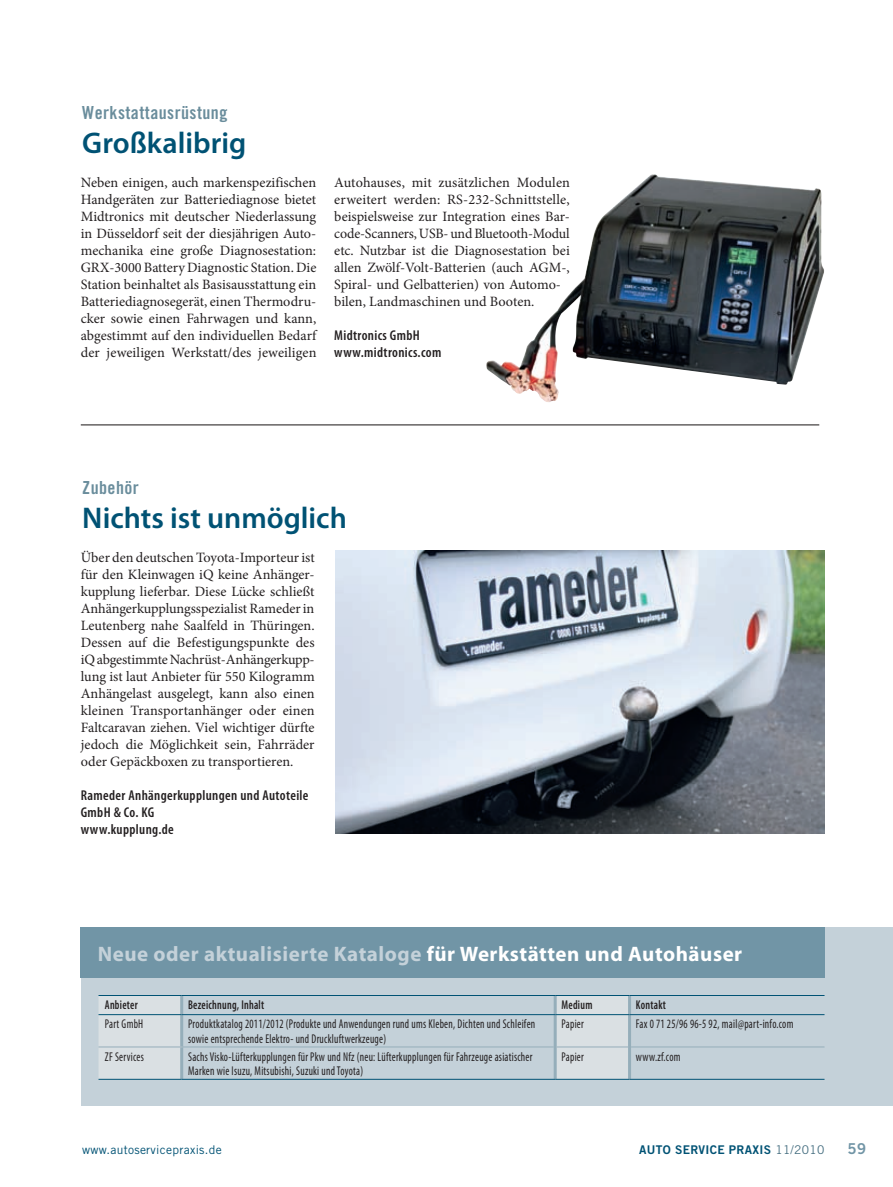
<style>
.page{position:relative;width:893px;height:1187px;background:#fff}
.page>*{position:absolute;margin:0;border:0;box-sizing:border-box;transform-origin:0 0}
.t1{font:600 30px "Myriad Pro";color:#005274}
.t2{font:700 21px "Myriad Pro";letter-spacing:.025em;color:#c4d1d9}
.t3{font:18px "Trade Gothic LT Std Bd Cn 20";letter-spacing:.025em;color:#6a8d9c}
.t4{font:15px "Trade Gothic LT Std Bd 2";color:#7195a6}
.t5{font:14.25px/17px "Minion Pro";color:#231f20;text-align:justify}
.t6{font:600 condensed 14.25px/17px "Myriad Pro";letter-spacing:.025em;color:#231f20}
.t7{font:condensed 12.75px/14.2px "Myriad Pro";letter-spacing:.025em;color:#231f20;scale:.85 1}
.t8{font:600 condensed 12.75px "Myriad Pro";letter-spacing:.025em;color:#231f20;scale:.85 1}
.t9{font:12px "Trade Gothic LT Std";letter-spacing:.025em;color:#005274}
.t10{font:12px "Trade Gothic LT Std Bd 2";letter-spacing:.025em;color:#005274}
.s1{color:#fff}
.s2{font-family:"Trade Gothic LT Std";color:#456e80}
</style>
<div class="page">
<div style="left:81px;top:927px;width:812px;height:179px;background:#c4d1d9"></div>
<div style="left:81px;top:927px;width:744px;height:50px;background:#7195a6"></div>
<svg style="left:99px;top:995px;width:529px;height:83px"></svg>
<hr style="left:182px;top:1046px;width:372px;height:1px;background:#95aeba">
<hr style="left:557px;top:1046px;width:71px;height:1px;background:#95aeba">
<hr style="left:631px;top:1046px;width:193px;height:1px;background:#95aeba">
<hr style="left:180px;top:995px;width:3px;height:19px;background:#95aeba">
<hr style="left:554px;top:995px;width:3px;height:19px;background:#95aeba">
<hr style="left:628px;top:995px;width:3px;height:19px;background:#95aeba">
<hr style="left:554px;top:1014px;width:3px;height:32px;background:#95aeba">
<hr style="left:628px;top:1014px;width:3px;height:32px;background:#95aeba">
<hr style="left:554px;top:1046px;width:3px;height:32px;background:#95aeba">
<hr style="left:628px;top:1046px;width:3px;height:32px;background:#95aeba">
<hr style="left:180px;top:1014px;width:3px;height:32px;background:#95aeba">
<hr style="left:180px;top:1047px;width:3px;height:31px;background:#95aeba">
<hr style="left:99px;top:1046px;width:83px;height:1px;background:#95aeba">
<hr style="left:99px;top:994px;width:83px;height:1px;background:#005274">
<hr style="left:182px;top:994px;width:373px;height:1px;background:#005274">
<hr style="left:555px;top:994px;width:75px;height:1px;background:#005274">
<hr style="left:630px;top:994px;width:194px;height:1px;background:#005274">
<hr style="left:99px;top:1014px;width:83px;height:1px;background:#005274">
<hr style="left:182px;top:1014px;width:373px;height:1px;background:#005274">
<hr style="left:555px;top:1014px;width:75px;height:1px;background:#005274">
<hr style="left:630px;top:1014px;width:194px;height:1px;background:#005274">
<hr style="left:99px;top:1078px;width:83px;height:1px;background:#005274">
<hr style="left:182px;top:1078px;width:373px;height:1px;background:#005274">
<hr style="left:555px;top:1078px;width:75px;height:1px;background:#005274">
<hr style="left:630px;top:1078px;width:194px;height:1px;background:#005274">
<hr style="left:81px;top:424px;width:738px;height:1px;background:#231f20">
<img style="left:336px;top:551px;width:489px;height:282px">
<img style="left:486px;top:174px;width:338px;height:228px">
<p class="t3" style="left:82px;top:102px;width:147px">Werkstattausrüstung</p>
<h1 class="t1" style="left:82px;top:124px;width:166px">Großkalibrig</h1>
<p class="t5" style="left:81px;top:174px;width:237px">Neben einigen, auch markenspezifischen Handgeräten zur Batteriediagnose bietet Midtronics mit deutscher Niederlassung in Düsseldorf seit der diesjährigen Auto&shy;mechanika eine große Diagnosestation:<br>GRX-3000 Battery Diagnostic Station. Die Station beinhaltet als Basisausstattung ein Batteriediagnosegerät, einen Thermodru&shy;cker sowie einen Fahrwagen und kann, abgestimmt auf den individuellen Bedarf der jeweiligen Werkstatt/des jeweiligen</p>
<p class="t5" style="left:334px;top:174px;width:237px;text-align:left">Autohauses, mit zusätzlichen Modulen erweitert werden: RS-232-Schnittstelle, beispielsweise zur Integration eines Bar&shy;code-Scanners, USB- und Bluetooth-Modul etc. Nutzbar ist die Diagnosestation bei allen Zwölf-Volt-Batterien (auch AGM-, Spiral- und Gelbatterien) von Automo&shy;bilen, Landmaschinen und Booten.</p>
<p class="t6" style="left:334px;top:327px;width:108px">Midtronics GmbH www.midtronics.com</p>
<p class="t3" style="left:82px;top:476px;width:58px">Zubehör</p>
<h1 class="t1" style="left:82px;top:498px;width:266px">Nichts ist unmöglich</h1>
<p class="t5" style="left:81px;top:548px;width:235px">Über den deutschen Toyota-Importeur ist für den Kleinwagen iQ keine Anhänger&shy;kupplung lieferbar. Diese Lücke schließt Anhängerkupplungsspezialist Rameder in Leutenberg nahe Saalfeld in Thüringen.<br>Dessen auf die Befestigungspunkte des iQ abgestimmte Nachrüst-Anhängerkupp&shy;lung ist laut Anbieter für 550 Kilogramm Anhängelast ausgelegt, kann also einen kleinen Transportanhänger oder einen Faltcaravan ziehen. Viel wichtiger dürfte jedoch die Möglichkeit sein, Fahrräder oder Gepäckboxen zu transportieren.</p>
<p class="t6" style="left:81px;top:786px;width:229px">Rameder Anhängerkupplungen und Autoteile<br>GmbH &amp; Co. KG<br>www.kupplung.de</p>
<h2 class="t2" style="left:98px;top:939px;width:646px">Neue oder aktualisierte Kataloge <span class="s1">für Werkstätten und Autohäuser</span></h2>
<p class="t8" style="left:105px;top:997px;width:40px">Anbieter</p>
<p class="t8" style="left:188px;top:997px;width:91px">Bezeichnung, Inhalt</p>
<p class="t8" style="left:562px;top:997px;width:38px">Medium</p>
<p class="t8" style="left:636px;top:997px;width:37px">Kontakt</p>
<p class="t7" style="left:105px;top:1016px;width:47px">Part GmbH</p>
<p class="t7" style="left:188px;top:1016px;width:410px">Produktkatalog 2011/2012 (Produkte und Anwendungen rund ums Kleben, Dichten und Schleifen sowie entsprechende Elektro- und Druckluftwerkzeuge)</p>
<p class="t7" style="left:562px;top:1016px;width:28px">Papier</p>
<p class="t7" style="left:636px;top:1016px;width:187px">Fax 0 71 25/96 96-5 92, mail@part-info.com</p>
<p class="t7" style="left:105px;top:1049px;width:47px">ZF Services</p>
<p class="t7" style="left:188px;top:1049px;width:407px">Sachs Visko-Lüfterkupplungen für Pkw und Nfz (neu: Lüfterkupplungen für Fahrzeuge asiatischer<br>Marken wie Isuzu, Mitsubishi, Suzuki und Toyota)</p>
<p class="t7" style="left:562px;top:1049px;width:28px">Papier</p>
<p class="t7" style="left:636px;top:1049px;width:54px">www.zf.com</p>
<p class="t9" style="left:82px;top:1141px;width:141px">www.autoservicepraxis.de</p>
<p class="t10" style="left:639px;top:1141px;width:187px">AUTO SERVICE PRAXIS <span class="s2">11/2010</span></p>
<p class="t4" style="left:847px;top:1138px;width:20px">59</p>
</div>
